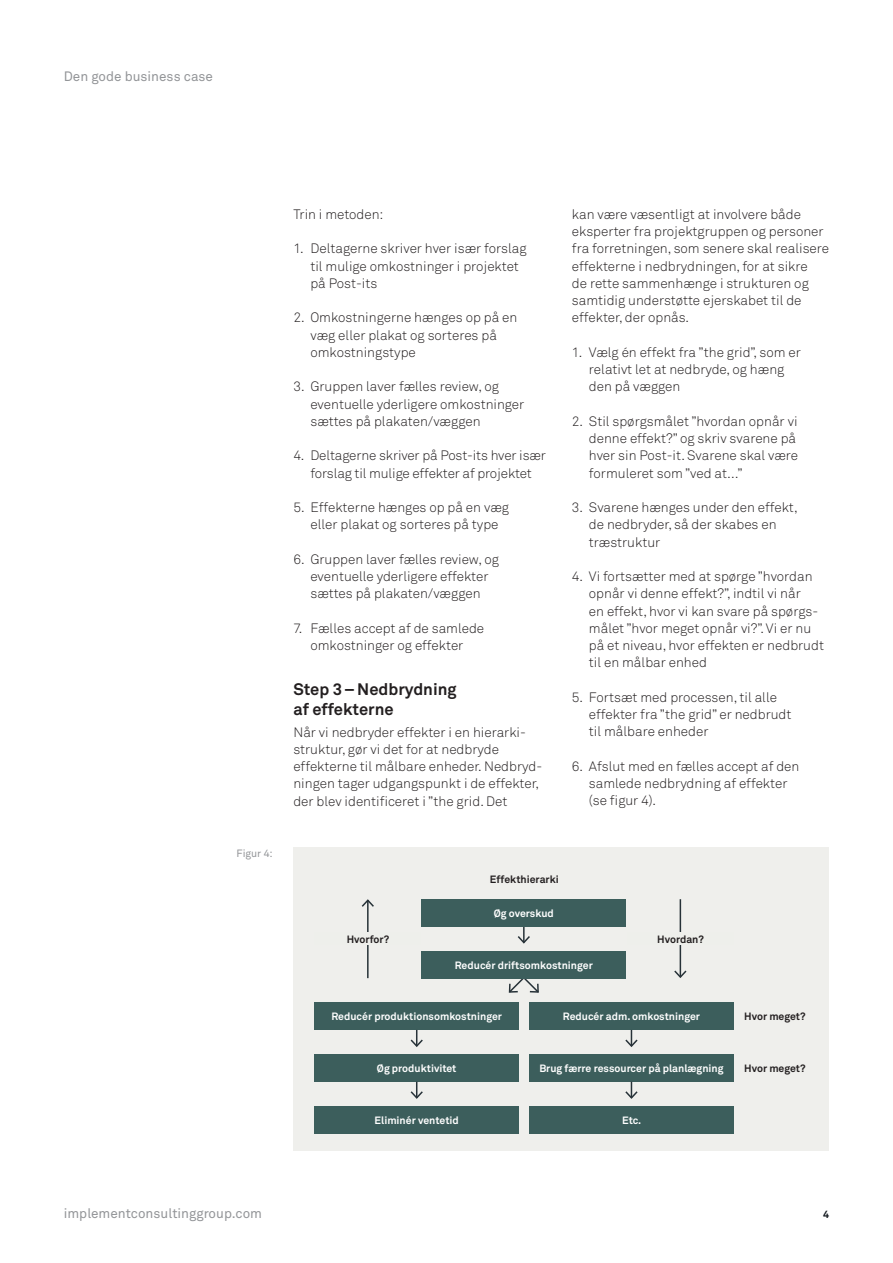
<style>
.page{position:relative;width:893px;height:1263px;background:#fff}
.page>*{position:absolute;margin:0;border:0;box-sizing:border-box;transform-origin:0 0}
.Header_2_-_Overskrif{font:700 16.5px/19.5px "Akkurat Pro";color:#231f20}
.Brødtekst{font:13.5px/17.2px "Akkurat Light Pro";color:#231f20}
.t1{font:13.5px "Akkurat Pro";color:#939598}
.Figurtekst{font:700 10.5px "Akkurat Pro";color:#fff}
.Figurtekst-2{font:700 10.5px "Akkurat Pro";color:#231f20}
.Figurtekst-3{font:10.5px "Akkurat Pro";color:#939598}
.t2{font:700 10.5px "Akkurat Pro";color:#11171e}
</style>
<div class="page">
<div style="left:293px;top:847px;width:536px;height:304px;background:#efefec"></div>
<div style="left:315px;top:1106px;width:204px;height:27px;background:#3c5e5c"></div>
<div style="left:315px;top:1054px;width:204px;height:28px;background:#3c5e5c"></div>
<div style="left:529px;top:1106px;width:204px;height:27px;background:#3c5e5c"></div>
<div style="left:529px;top:1054px;width:204px;height:28px;background:#3c5e5c"></div>
<div style="left:315px;top:1003px;width:204px;height:27px;background:#3c5e5c"></div>
<div style="left:529px;top:1003px;width:204px;height:27px;background:#3c5e5c"></div>
<svg style="left:625px;top:1082px;width:13px;height:17px"></svg>
<svg style="left:625px;top:1030px;width:13px;height:17px"></svg>
<hr style="left:367px;top:900px;width:2px;height:78px;background:#273238">
<svg style="left:361px;top:899px;width:13px;height:9px"></svg>
<hr style="left:680px;top:899px;width:1px;height:78px;background:#273238">
<svg style="left:674px;top:969px;width:13px;height:9px"></svg>
<svg style="left:410px;top:1082px;width:13px;height:17px"></svg>
<svg style="left:410px;top:1030px;width:13px;height:17px"></svg>
<svg style="left:516px;top:926px;width:15px;height:18px"></svg>
<svg style="left:507px;top:978px;width:33px;height:15px"></svg>
<div style="left:422px;top:951px;width:204px;height:27px;background:#3c5e5c"></div>
<div style="left:422px;top:899px;width:204px;height:27px;background:#3c5e5c"></div>
<div style="left:315px;top:932px;width:106px;height:13px;background:#eeefeb"></div>
<div style="left:627px;top:932px;width:106px;height:13px;background:#eeefeb"></div>
<p class="t1" style="left:64px;top:68px;width:151px">Den gode business case</p>
<p class="Figurtekst-3" style="left:237px;top:848px;width:38px">Figur 4:</p>
<p class="Brødtekst" style="left:293px;top:206px;width:92px">Trin i metoden:</p>
<p class="Brødtekst" style="left:310px;top:240px;width:218px;text-indent:-17px">1. Deltagerne skriver hver især forslag til mulige omkostninger i projektet på Post-its</p>
<p class="Brødtekst" style="left:310px;top:309px;width:208px;text-indent:-17px">2. Omkostningerne hænges op på en væg eller plakat og sorteres på omkostningstype</p>
<p class="Brødtekst" style="left:310px;top:378px;width:215px;text-indent:-17px">3. Gruppen laver fælles review, og eventuelle yderligere omkostninger sættes på plakaten/væggen</p>
<p class="Brødtekst" style="left:293px;top:447px;width:254px;text-align:center">4. Deltagerne skriver på Post-its hver især forslag til mulige effekter af projektet</p>
<p class="Brødtekst" style="left:293px;top:499px;width:217px;text-align:center">5. Effekterne hænges op på en væg eller plakat og sorteres på type</p>
<p class="Brødtekst" style="left:293px;top:551px;width:207px;text-align:center">6. Gruppen laver fælles review, og eventuelle yderligere effekter sættes på plakaten/væggen</p>
<p class="Brødtekst" style="left:293px;top:620px;width:192px;text-align:center">7. Fælles accept af de samlede omkostninger og effekter</p>
<p class="Header_2_-_Overskrif" style="left:293px;top:680px;width:165px">Step 3–Nedbrydning af effekterne</p>
<p class="Brødtekst" style="left:293px;top:723px;width:250px">Når vi nedbryder effekter i en hierarki&shy;struktur, gør vi det for at nedbryde effekterne til målbare enheder. Nedbryd&shy;ningen tager udgangspunkt i de effekter, der blev identificeret i ”the grid. Det</p>
<p class="Brødtekst" style="left:572px;top:206px;width:259px">kan være væsentligt at involvere både eksperter fra projektgruppen og personer fra forretningen, som senere skal realisere effekterne i nedbrydningen, for at sikre<br>de rette sammenhænge i strukturen og samtidig understøtte ejerskabet til de effekter, der opnås.</p>
<p class="Brødtekst" style="left:589px;top:344px;width:213px;text-indent:-17px">1. Vælg én effekt fra ”the grid”, som er relativt let at nedbryde, og hæng den på væggen</p>
<p class="Brødtekst" style="left:589px;top:413px;width:211px;text-indent:-17px">2. Stil spørgsmålet ”hvordan opnår vi denne effekt?” og skriv svarene på hver sin Post-it. Svarene skal være formuleret som ”ved at…”</p>
<p class="Brødtekst" style="left:589px;top:499px;width:210px;text-indent:-17px">3. Svarene hænges under den effekt, de nedbryder, så der skabes en træstruktur</p>
<p class="Brødtekst" style="left:589px;top:568px;width:237px;text-indent:-17px">4. Vi fortsætter med at spørge ”hvordan opnår vi denne effekt?”, indtil vi når<br>en effekt, hvor vi kan svare på spørgs&shy;målet ”hvor meget opnår vi?”. Vi er nu på et niveau, hvor effekten er nedbrudt til en målbar enhed</p>
<p class="Brødtekst" style="left:589px;top:689px;width:204px;text-indent:-17px">5. Fortsæt med processen, til alle effekter fra ”the grid” er nedbrudt til målbare enheder</p>
<p class="Brødtekst" style="left:589px;top:758px;width:212px;text-indent:-17px">6. Afslut med en fælles accept af den samlede nedbrydning af effekter (se figur 4).</p>
<p class="Figurtekst-2" style="left:490px;top:873px;width:70px">Effekthierarki</p>
<p class="Figurtekst" style="left:494px;top:907px;width:62px">Øg overskud</p>
<p class="Figurtekst-2" style="left:347px;top:932px;width:44px">Hvorfor?</p>
<p class="Figurtekst-2" style="left:657px;top:932px;width:48px">Hvordan?</p>
<p class="Figurtekst" style="left:455px;top:958px;width:139px">Reducér driftsomkostninger</p>
<p class="Figurtekst" style="left:331px;top:1010px;width:172px">Reducér produktionsomkostninger</p>
<p class="Figurtekst" style="left:563px;top:1010px;width:139px">Reducér adm. omkostninger</p>
<p class="Figurtekst" style="left:377px;top:1062px;width:81px">Øg produktivitet</p>
<p class="Figurtekst" style="left:375px;top:1114px;width:86px">Eliminér ventetid</p>
<p class="Figurtekst" style="left:539px;top:1062px;width:186px">Brug færre ressourcer på planlægning</p>
<p class="Figurtekst" style="left:622px;top:1114px;width:21px">Etc.</p>
<p class="Figurtekst-2" style="left:744px;top:1010px;width:63px">Hvor meget?</p>
<p class="Figurtekst-2" style="left:744px;top:1062px;width:63px">Hvor meget?</p>
<p class="t1" style="left:64px;top:1206px;width:200px">implementconsultinggroup.com</p>
<p class="t2" style="left:823px;top:1208px;width:7px">4</p>
</div>
